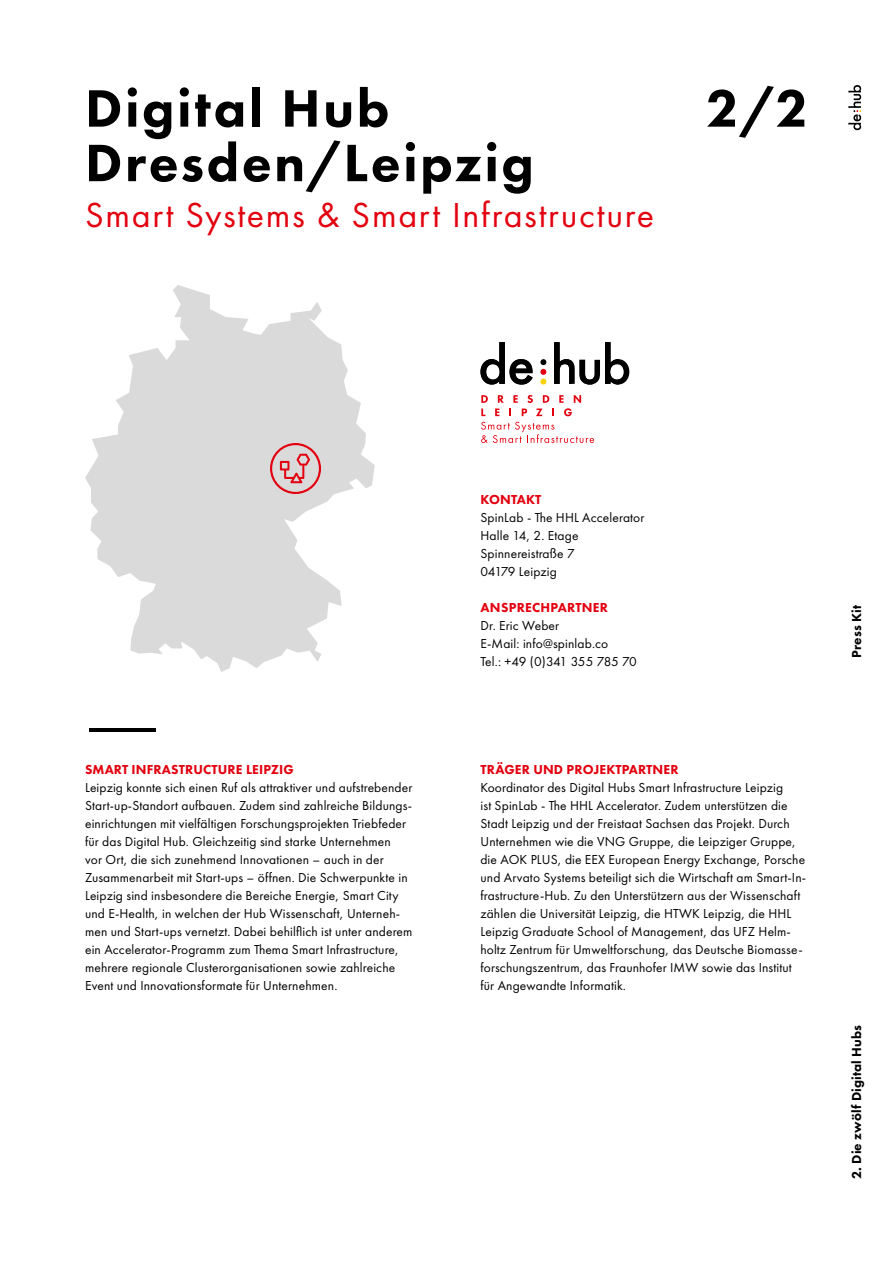
<style>
.page{position:relative;width:893px;height:1263px;background:#fff}
.page>*{position:absolute;margin:0;border:0;box-sizing:border-box;transform-origin:0 0}
.Big_titles_normal_pa{font:800 54.6px "Futura PT";letter-spacing:.045em;color:#000}
.t1{font:54px "Futura PT";color:#000}
.t2{font:36px "Futura PT";letter-spacing:.045em;color:#e3000f}
.Regular_text{font:13.5px/18px "Futura PT";letter-spacing:.01em;color:#000}
.Regular_text-2{font:800 13.5px "Futura PT";letter-spacing:.01em;color:#e3000f}
.t3{font:800 13.5px "Futura PT";letter-spacing:.01em;color:#000}
.Regular_text-3{font:13.5px "Futura PT";letter-spacing:-.035em;color:#000}
</style>
<div class="page">
<svg style="left:848px;top:85px;width:13px;height:45px"></svg>
<svg style="left:85px;top:285px;width:290px;height:387px;fill:#dadada"></svg>
<svg style="left:481px;top:395px;width:7px;height:21px"></svg>
<svg style="left:495px;top:395px;width:9px;height:21px"></svg>
<svg style="left:510px;top:395px;width:71px;height:21px"></svg>
<svg style="left:481px;top:422px;width:113px;height:21px"></svg>
<svg style="left:480px;top:342px;width:53px;height:43px"></svg>
<svg style="left:554px;top:342px;width:75px;height:43px"></svg>
<svg style="left:605px;top:342px;width:14px;height:43px"></svg>
<svg style="left:540px;top:359px;width:6px;height:26px"></svg>
<svg style="left:270px;top:443px;width:51px;height:51px;background:#dba9ac"></svg>
<p class="Big_titles_normal_pa" style="left:85px;top:74px;width:306px">Digital Hub</p>
<p class="Big_titles_normal_pa" style="left:706px;top:74px;width:104px">2/2</p>
<p class="Big_titles_normal_pa" style="left:85px;top:129px;width:450px">Dresden/Leipzig</p>
<p class="t2" style="left:85px;top:193px;width:571px">Smart Systems &amp; Smart Infrastructure</p>
<p class="t1" style="left:85px;top:691px;width:76px">——</p>
<p class="Regular_text-2" style="left:85px;top:761px;width:210px">SMART INFRASTRUCTURE LEIPZIG</p>
<p class="Regular_text" style="left:85px;top:778px;width:329px">Leipzig konnte sich einen Ruf als attraktiver und aufstrebender Start-up-Standort aufbauen. Zudem sind zahlreiche Bildungs&shy;einrichtungen mit vielfältigen Forschungsprojekten Triebfeder für das Digital Hub. Gleichzeitig sind starke Unternehmen<br>vor Ort, die sich zunehmend Innovationen – auch in der Zusammenarbeit mit Start-ups – öffnen. Die Schwerpunkte in Leipzig sind insbesondere die Bereiche Energie, Smart City und E-Health, in welchen der Hub Wissenschaft, Unterneh&shy;men und Start-ups vernetzt. Dabei behilflich ist unter anderem ein Accelerator-Programm zum Thema Smart Infrastructure, mehrere regionale Clusterorganisationen sowie zahlreiche Event und Innovationsformate für Unternehmen.</p>
<p class="Regular_text-2" style="left:480px;top:491px;width:62px">KONTAKT</p>
<p class="Regular_text" style="left:480px;top:508px;width:165px">SpinLab - The HHL Accelerator</p>
<p class="Regular_text" style="left:480px;top:526px;width:100px">Halle 14, 2. Etage</p>
<p class="Regular_text" style="left:480px;top:544px;width:96px">Spinnereistraße 7</p>
<p class="Regular_text" style="left:480px;top:562px;width:78px">04179 Leipzig</p>
<p class="Regular_text-2" style="left:481px;top:599px;width:129px">ANSPRECHPARTNER</p>
<p class="Regular_text" style="left:480px;top:616px;width:129px">Dr. Eric Weber<br>E-Mail: info@spinlab.co</p>
<p class="Regular_text-3" style="left:480px;top:653px;width:158px">Tel.: +49 (0)341 355 785 70</p>
<p class="Regular_text-2" style="left:480px;top:761px;width:200px">TRÄGER UND PROJEKTPARTNER</p>
<p class="Regular_text" style="left:480px;top:778px;width:327px">Koordinator des Digital Hubs Smart Infrastructure Leipzig<br>ist SpinLab - The HHL Accelerator. Zudem unterstützen die Stadt Leipzig und der Freistaat Sachsen das Projekt. Durch Unternehmen wie die VNG Gruppe, die Leipziger Gruppe, die AOK PLUS, die EEX European Energy Exchange, Porsche und Arvato Systems beteiligt sich die Wirtschaft am Smart-In&shy;frastructure-Hub. Zu den Unterstützern aus der Wissenschaft zählen die Universität Leipzig, die HTWK Leipzig, die HHL Leipzig Graduate School of Management, das UFZ Helm&shy;holtz Zentrum für Umweltforschung, das Deutsche Biomasse&shy;forschungszentrum, das Fraunhofer IMW sowie das Institut für Angewandte Informatik.</p>
<p class="t3" style="left:848px;top:658px;width:54px;rotate:-90deg">Press Kit</p>
<p class="t3" style="left:848px;top:1179px;width:155px;rotate:-90deg">2. Die zwölf Digital Hubs</p>
</div>
